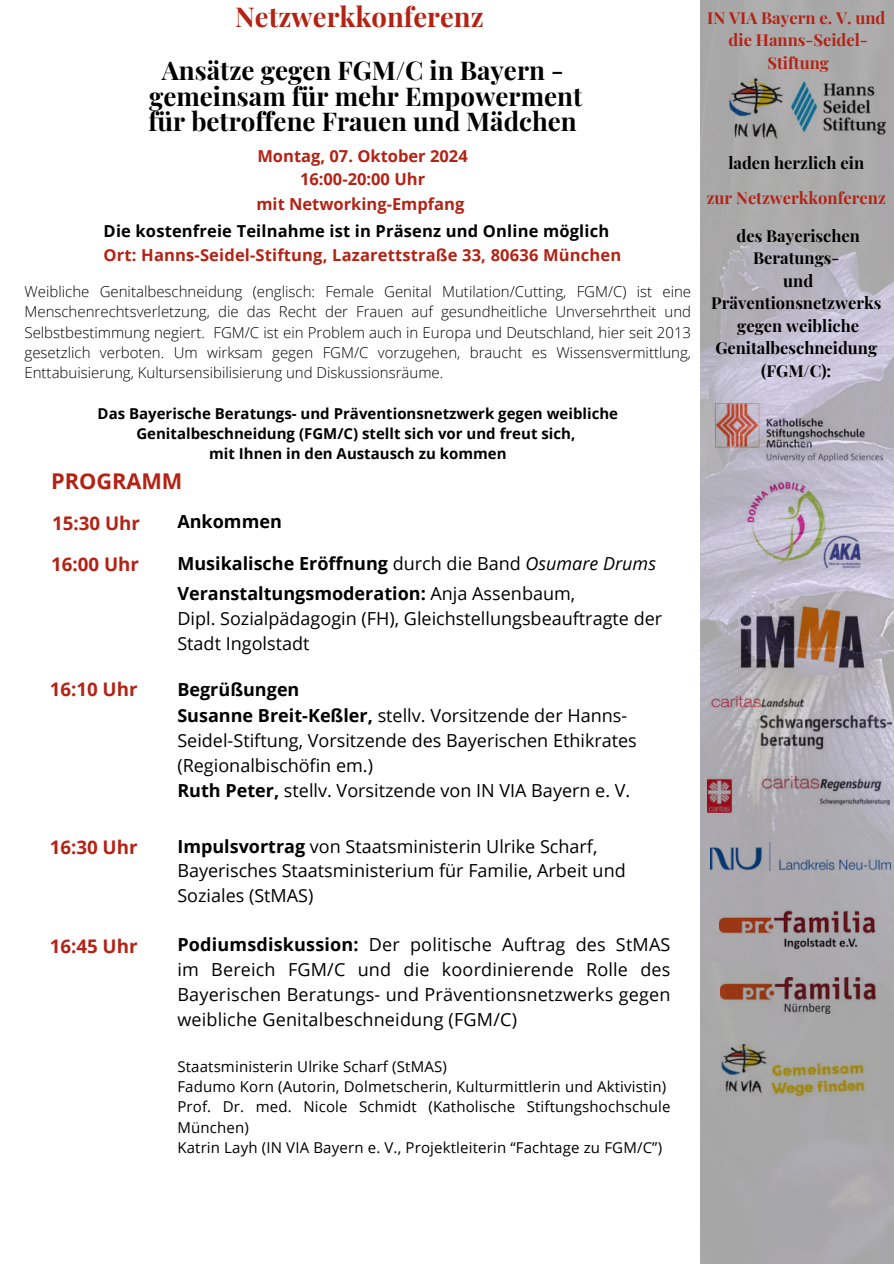
<style>
.page{position:relative;width:894px;height:1264px;background:#fff}
.page>*{position:absolute;margin:0;border:0;box-sizing:border-box;transform-origin:0 0}
.t1{font:700 27.3px "Playfair Display";color:#b42214}
.t2{font:700 25.8px/25.8px "Playfair Display";color:#000;text-align:center}
.t3{font:700 21.75px "Open Sans";color:#b42214}
.t4{font:700 18.75px "Open Sans";color:#b42214}
.t5{font:18px/24.8px "Open Sans";color:#000}
.t6{font:700 18px/30.5px "Open Sans";color:#000}
.t7{font:700 16.5px/22.5px "Open Sans";letter-spacing:.01em;color:#b42214;text-align:center}
.t8{font:700 16.5px/22.5px "Playfair Display";color:#000;text-align:center}
.t9{font:700 16.5px/22.5px "Playfair Display";color:#b42214;text-align:center}
.t10{font:700 16.5px "Open Sans";letter-spacing:.01em;color:#000}
.t11{font:300 15px/20.2px "Open Sans";color:#000;text-align:justify}
.t12{font:15px/20.2px "Open Sans";letter-spacing:.01em;color:#000}
.t13{font:700 15px/20.2px "Open Sans";color:#000;text-align:center}
.s1{font-weight:400}
.s2{font-weight:400;font-style:italic}
.s3{font-weight:700}
</style>
<div class="page">
<img style="left:700px;top:0;width:193px;height:1263px">
<h1 class="t1" style="left:235px;top:-5px;width:250px">Netzwerkkonferenz</h1>
<h2 class="t2" style="left:148px;top:55px;width:435px">Ansätze gegen FGM/C in Bayern - gemeinsam für mehr Empowerment für betroffene Frauen und Mädchen</h2>
<p class="t7" style="left:257px;top:145px;width:212px">Montag, 07. Oktober 2024<br>16:00-20:00 Uhr</p>
<p class="t7" style="left:256px;top:192px;width:209px">mit Networking-Empfang</p>
<p class="t10" style="left:104px;top:219px;width:507px">Die kostenfreie Teilnahme ist in Präsenz und Online möglich</p>
<p class="t7" style="left:104px;top:244px;width:519px">Ort: Hanns-Seidel-Stiftung, Lazarettstraße 33, 80636 München</p>
<p class="t11" style="left:24px;top:281px;width:668px">Weibliche Genitalbeschneidung (englisch: Female Genital Mutilation/Cutting, FGM/C) ist eine Menschenrechtsverletzung, die das Recht der Frauen auf gesundheitliche Unversehrtheit und Selbstbestimmung negiert. FGM/C ist ein Problem auch in Europa und Deutschland, hier seit 2013 gesetzlich verboten. Um wirksam gegen FGM/C vorzugehen, braucht es Wissensvermittlung, Enttabuisierung, Kultursensibilisierung und Diskussionsräume.</p>
<p class="t13" style="left:97px;top:403px;width:522px">Das Bayerische Beratungs- und Präventionsnetzwerk gegen weibliche<br>Genitalbeschneidung (FGM/C) stellt sich vor und freut sich,<br>mit Ihnen in den Austausch zu kommen</p>
<p class="t3" style="left:51px;top:466px;width:133px">PROGRAMM</p>
<p class="t4" style="left:52px;top:509px;width:89px">15:30 Uhr</p>
<p class="t6" style="left:177px;top:506px;width:106px">Ankommen</p>
<p class="t4" style="left:51px;top:551px;width:89px">16:00 Uhr</p>
<p class="t6" style="left:177px;top:547px;width:480px">Musikalische Eröffnung <span class="s1">durch die Band</span> <span class="s2">Osumare Drums<br></span>Veranstaltungsmoderation: <span class="s1">Anja Assenbaum,</span></p>
<p class="t5" style="left:177px;top:605px;width:486px">Dipl. Sozialpädagogin (FH), Gleichstellungsbeauftragte der<br>Stadt Ingolstadt</p>
<p class="t4" style="left:50px;top:675px;width:89px">16:10 Uhr</p>
<p class="t6" style="left:177px;top:673px;width:123px">Begrüßungen</p>
<p class="t4" style="left:50px;top:834px;width:89px">16:30 Uhr</p>
<p class="t4" style="left:50px;top:933px;width:89px">16:45 Uhr</p>
<p class="t5" style="left:177px;top:702px;width:461px"><span class="s3">Susanne Breit-Keßler,</span> stellv. Vorsitzende der Hanns-Seidel-Stiftung, Vorsitzende des Bayerischen Ethikrates (Regionalbischöfin em.)<br><span class="s3">Ruth Peter,</span> stellv. Vorsitzende von IN VIA Bayern e. V.</p>
<p class="t5" style="left:177px;top:833px;width:450px"><span class="s3">Impulsvortrag</span> von Staatsministerin Ulrike Scharf,<br>Bayerisches Staatsministerium für Familie, Arbeit und<br>Soziales (StMAS)</p>
<p class="t5" style="left:177px;top:932px;width:494px;text-align:justify"><span class="s3">Podiumsdiskussion:</span> Der politische Auftrag des StMAS im Bereich FGM/C und die koordinierende Rolle des Bayerischen Beratungs- und Präventionsnetzwerks gegen weibliche Genitalbeschneidung (FGM/C)</p>
<p class="t12" style="left:177px;top:1055px;width:494px">Staatsministerin Ulrike Scharf (StMAS)<br>Fadumo Korn (Autorin, Dolmetscherin, Kulturmittlerin und Aktivistin)<br>Prof. Dr. med. Nicole Schmidt (Katholische Stiftungshochschule München)<br>Katrin Layh (IN VIA Bayern e. V., Projektleiterin &lt;Fachtage zu FGM/C=)</p>
<p class="t9" style="left:707px;top:5px;width:180px">IN VIA Bayern e. V. und die Hanns-Seidel-<br>Stiftung</p>
<p class="t8" style="left:728px;top:150px;width:137px">laden herzlich ein</p>
<p class="t9" style="left:706px;top:185px;width:180px">zur Netzwerkkonferenz</p>
<p class="t8" style="left:711px;top:223px;width:171px">des Bayerischen<br>Beratungs-<br>und<br>Präventionsnetzwerks gegen weibliche<br>Genitalbeschneidung (FGM/C):</p>
</div>
